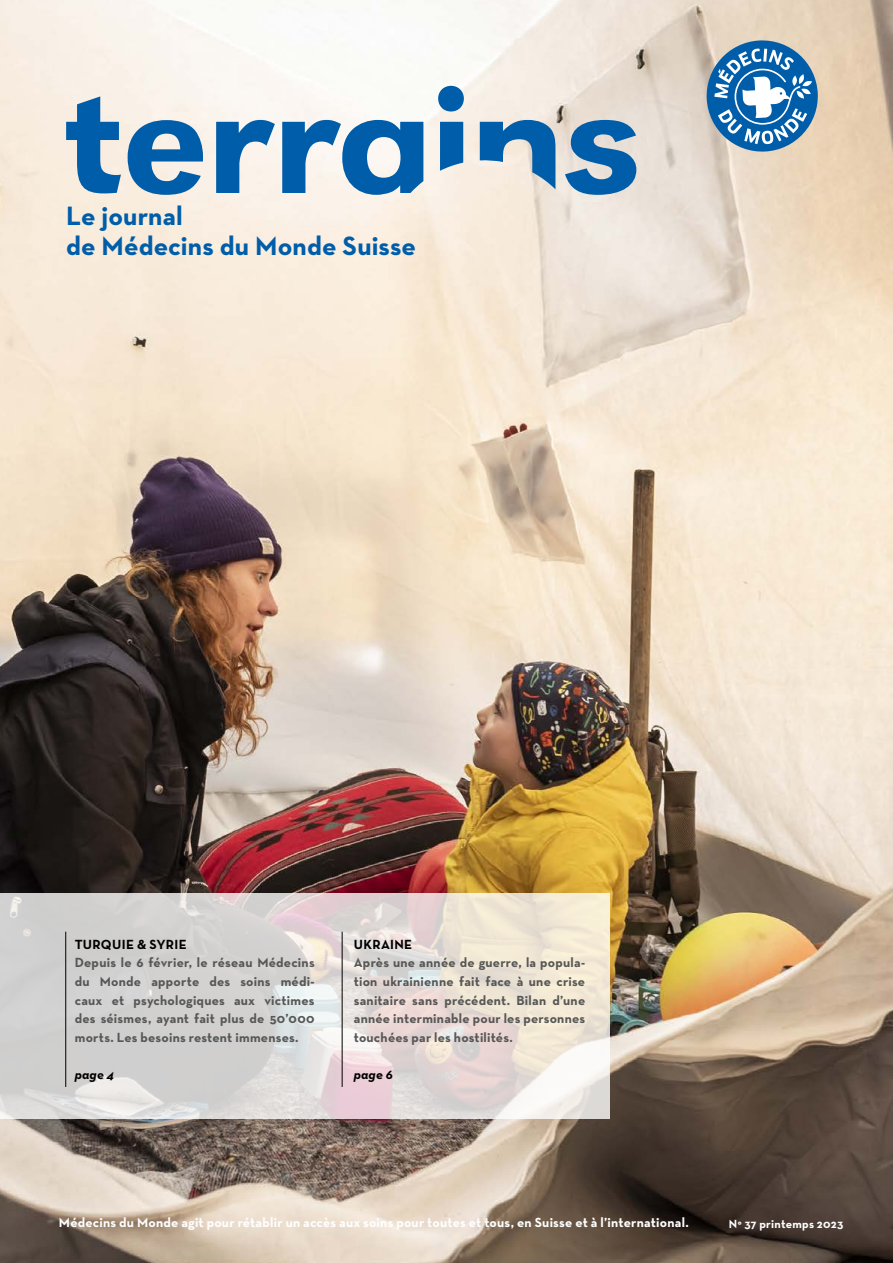
<style>
.page{position:relative;width:893px;height:1263px;background:#fff}
.page>*{position:absolute;margin:0;border:0;box-sizing:border-box;transform-origin:0 0}
.t1{font:700 27px/30px "Neutra Text";letter-spacing:.005em;color:#005da9}
.t2{font:700 13.5px/18.6px "Neutra Text";letter-spacing:.015em;color:#575756;text-align:justify}
.t3{font:700 13.5px "Neutra Text";letter-spacing:.015em;color:#fff}
.t4{font:700 13.5px "Neutra Text";letter-spacing:.025em;color:#000}
.t5{font:italic 700 13.5px "Neutra Text";letter-spacing:.015em;color:#000}
.t6{font:700 12px "Neutra Text";letter-spacing:.025em;color:#fff}
</style>
<div class="page">
<img style="left:0;top:0;width:893px;height:1263px">
<svg style="left:0;top:893px;width:609px;height:225px;background:#dfd9d5"></svg>
<hr style="left:65px;top:932px;width:1px;height:155px;background:#000">
<hr style="left:342px;top:932px;width:1px;height:155px;background:#000">
<svg style="left:66px;top:86px;width:570px;height:109px"></svg>
<svg style="left:707px;top:40px;width:111px;height:112px"></svg>
<h1 class="t1" style="left:66px;top:200px;width:351px">Le journal<br>de Médecins du Monde Suisse</h1>
<p class="t4" style="left:75px;top:936px;width:114px">TURQUIE &amp; SYRIE</p>
<p class="t2" style="left:75px;top:953px;width:241px">Depuis le 6 février, le réseau Médecins du Monde apporte des soins médi&shy;caux et psychologiques aux victimes des séismes, ayant fait plus de 50’000 morts. Les besoins restent immenses.</p>
<p class="t5" style="left:75px;top:1071px;width:41px">page 4</p>
<p class="t4" style="left:354px;top:936px;width:60px">UKRAINE</p>
<p class="t2" style="left:354px;top:953px;width:233px">Après une année de guerre, la popula&shy;tion ukrainienne fait face à une crise sanitaire sans précédent. Bilan d’une année interminable pour les personnes touchées par les hostilités.</p>
<p class="t5" style="left:354px;top:1071px;width:41px">page 6</p>
<p class="t3" style="left:59px;top:1214px;width:631px">Médecins du Monde agit pour rétablir un accès aux soins pour toutes et tous, en Suisse et à l’international.</p>
<p class="t6" style="left:729px;top:1216px;width:116px">N° 37 printemps 2023</p>
</div>
